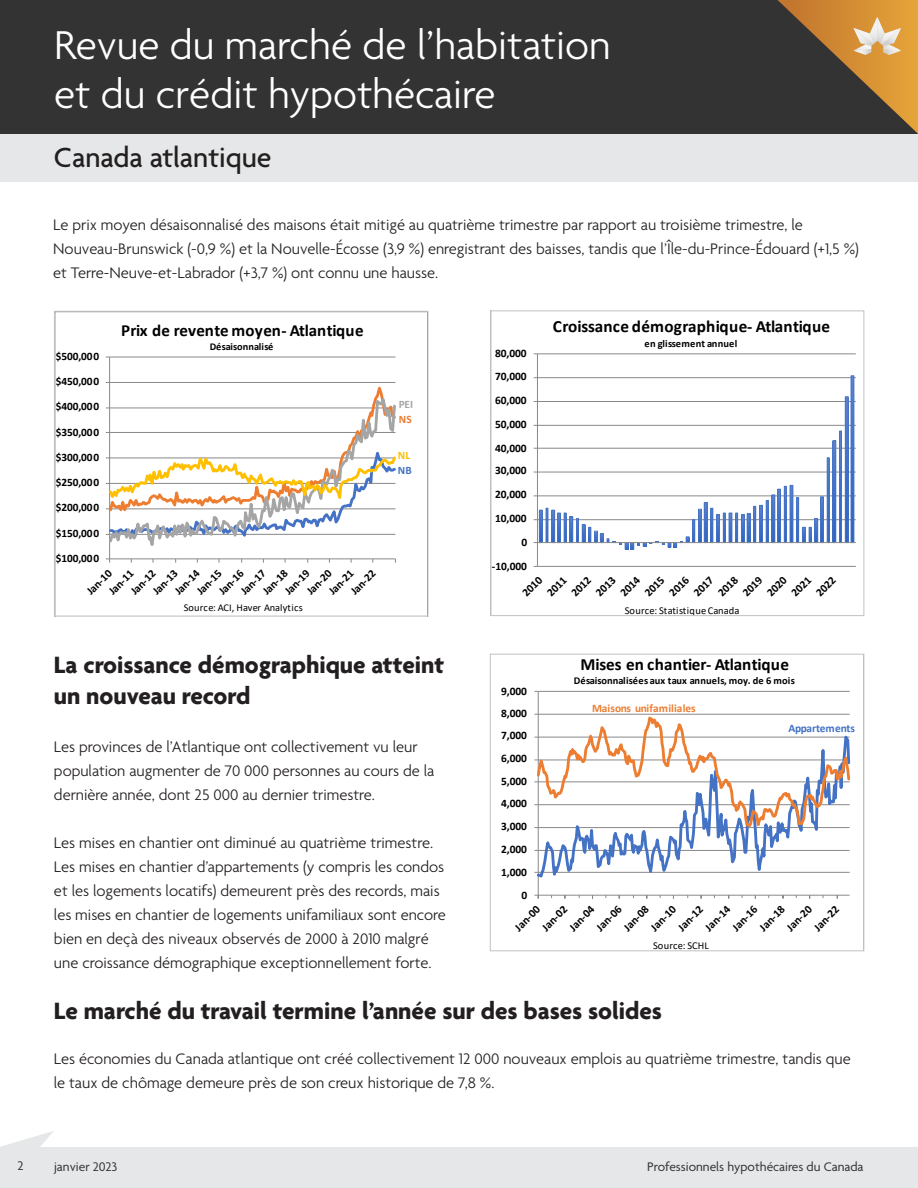
<style>
.page{position:relative;width:918px;height:1188px;background:#fff}
.page>*{position:absolute;margin:0;border:0;box-sizing:border-box;transform-origin:0 0}
.t1{font:300 43.5px "Agenda";color:#fff}
.t2{font:500 30px "Agenda";color:#231f20}
.t3{font:700 25.5px/30.6px "Agenda";color:#231f20}
.t4{font:700 17.1px "Calibri";letter-spacing:.005em;color:#000}
.t5{font:700 16.95px "Calibri";letter-spacing:-.005em;color:#000}
.t6{font:300 16.5px/24px "Agenda";color:#231f20}
.t7{font:13.5px "Agenda";color:#333}
.t8{font:13.5px "Agenda";color:#313232}
.t9{font:700 11.4px "Calibri";letter-spacing:-.005em;color:#000}
.t10{font:700 11.4px "Calibri";letter-spacing:.005em;color:#ed7d31}
.t11{font:700 11.4px "Calibri";letter-spacing:-.015em;color:#4472c4}
.t12{font:700 11.25px "Calibri";letter-spacing:-.005em;color:#000}
.t13{font:700 11.25px/14.1px "Calibri";color:#a5a5a5}
.t14{font:700 11.25px "Calibri";color:#4472c4}
.t15{font:700 11.25px "Calibri";color:#ffc000}
.t16{font:700 10.5px "Calibri";letter-spacing:.01em;color:#000}
.t17{font:10.5px "Calibri";letter-spacing:.02em;color:#000}
.t18{font:10.35px "Calibri";letter-spacing:.015em;color:#000}
.t19{font:700 10.35px "Calibri";letter-spacing:.005em;color:#000}
.s1{color:#ed7d31}
</style>
<div class="page">
<div style="left:0;top:0;width:918px;height:147px;background:#333"></div>
<div style="left:0;top:134px;width:918px;height:47px;background:#e6e7e8"></div>
<svg style="left:1px;top:1131px;width:53px;height:16px"></svg>
<div style="left:0;top:1147px;width:918px;height:41px;background:#e6e7e9"></div>
<svg style="left:778px;top:0;width:140px;height:134px"></svg>
<svg style="left:105px;top:356px;width:291px;height:207px"></svg>
<div style="left:54px;top:311px;width:374px;height:305px;border:1px solid #c2c2c2"></div>
<svg style="left:534px;top:690px;width:317px;height:209px"></svg>
<div style="left:490px;top:654px;width:374px;height:297px;border:1px solid #c2c2c2"></div>
<svg style="left:533px;top:353px;width:323px;height:214px"></svg>
<div style="left:490px;top:311px;width:374px;height:305px;border:1px solid #c2c2c2"></div>
<p class="t1" style="left:54px;top:22px;width:558px">Revue du marché de l’habitation</p>
<p class="t1" style="left:54px;top:71px;width:443px">et du crédit hypothécaire</p>
<p class="t2" style="left:54px;top:141px;width:219px">Canada atlantique</p>
<p class="t6" style="left:53px;top:213px;width:807px">Le prix moyen désaisonnalisé des maisons était mitigé au quatrième trimestre par rapport au troisième trimestre, le<br>Nouveau-Brunswick (-0,9 %) et la Nouvelle-Écosse (3,9 %) enregistrant des baisses, tandis que l’Île-du-Prince-Édouard (+1,5 %) et Terre-Neuve-et-Labrador (+3,7 %) ont connu une hausse.</p>
<p class="t12" style="left:56px;top:349px;width:45px">$500,000</p>
<p class="t12" style="left:56px;top:373px;width:45px">$450,000</p>
<p class="t12" style="left:56px;top:399px;width:45px">$400,000</p>
<p class="t12" style="left:56px;top:424px;width:45px">$350,000</p>
<p class="t12" style="left:56px;top:450px;width:45px">$300,000</p>
<p class="t12" style="left:56px;top:474px;width:45px">$250,000</p>
<p class="t12" style="left:56px;top:500px;width:45px">$200,000</p>
<p class="t12" style="left:56px;top:525px;width:45px">$150,000</p>
<p class="t12" style="left:56px;top:550px;width:45px">$100,000</p>
<p class="t5" style="left:121px;top:318px;width:244px">Prix de revente moyen- Atlantique</p>
<p class="t19" style="left:210px;top:339px;width:65px">Désaisonnalisé</p>
<p class="t12" style="left:83px;top:587px;width:32px;rotate:-45deg">Jan-10</p>
<p class="t12" style="left:303px;top:587px;width:32px;rotate:-45deg">Jan-20</p>
<p class="t12" style="left:171px;top:587px;width:32px;rotate:-45deg">Jan-14</p>
<p class="t12" style="left:215px;top:587px;width:32px;rotate:-45deg">Jan-16</p>
<p class="t12" style="left:259px;top:587px;width:32px;rotate:-45deg">Jan-18</p>
<p class="t12" style="left:281px;top:587px;width:32px;rotate:-45deg">Jan-19</p>
<p class="t12" style="left:127px;top:587px;width:32px;rotate:-45deg">Jan-12</p>
<p class="t12" style="left:347px;top:587px;width:32px;rotate:-45deg">Jan-22</p>
<p class="t12" style="left:149px;top:587px;width:32px;rotate:-45deg">Jan-13</p>
<p class="t12" style="left:237px;top:587px;width:32px;rotate:-45deg">Jan-17</p>
<p class="t12" style="left:105px;top:587px;width:32px;rotate:-45deg">Jan-11</p>
<p class="t12" style="left:325px;top:587px;width:32px;rotate:-45deg">Jan-21</p>
<p class="t12" style="left:193px;top:587px;width:32px;rotate:-45deg">Jan-15</p>
<p class="t18" style="left:184px;top:601px;width:121px">Source: ACI, Haver Analytics</p>
<p class="t13" style="left:399px;top:397px;width:16px">PEI<br><span class="s1">NS</span></p>
<p class="t15" style="left:398px;top:448px;width:14px">NL</p>
<p class="t14" style="left:398px;top:463px;width:15px">NB</p>
<p class="t3" style="left:54px;top:652px;width:392px">La croissance démographique atteint un nouveau record</p>
<p class="t6" style="left:54px;top:736px;width:382px">Les provinces de l’Atlantique ont collectivement vu leur population augmenter de 70 000 personnes au cours de la dernière année, dont 25 000 au dernier trimestre.</p>
<p class="t6" style="left:54px;top:832px;width:393px">Les mises en chantier ont diminué au quatrième trimestre.<br>Les mises en chantier d’appartements (y compris les condos et les logements locatifs) demeurent près des records, mais les mises en chantier de logements unifamiliaux sont encore bien en deçà des niveaux observés de 2000 à 2010 malgré une croissance démographique exceptionnellement forte.</p>
<p class="t9" style="left:495px;top:345px;width:33px">80,000</p>
<p class="t9" style="left:495px;top:368px;width:33px">70,000</p>
<p class="t9" style="left:495px;top:392px;width:33px">60,000</p>
<p class="t9" style="left:495px;top:416px;width:33px">50,000</p>
<p class="t9" style="left:495px;top:440px;width:33px">40,000</p>
<p class="t9" style="left:495px;top:463px;width:33px">30,000</p>
<p class="t9" style="left:495px;top:486px;width:33px">20,000</p>
<p class="t9" style="left:495px;top:510px;width:33px">10,000</p>
<p class="t9" style="left:521px;top:534px;width:7px">0</p>
<p class="t9" style="left:492px;top:558px;width:37px">-10,000</p>
<p class="t4" style="left:553px;top:315px;width:279px">Croissance démographique- Atlantique</p>
<p class="t16" style="left:644px;top:336px;width:95px">en glissement annuel</p>
<p class="t9" style="left:519px;top:589px;width:24px;rotate:-45deg">2010</p>
<p class="t9" style="left:543px;top:589px;width:24px;rotate:-45deg">2011</p>
<p class="t9" style="left:567px;top:589px;width:24px;rotate:-45deg">2012</p>
<p class="t9" style="left:592px;top:589px;width:24px;rotate:-45deg">2013</p>
<p class="t9" style="left:616px;top:589px;width:24px;rotate:-45deg">2014</p>
<p class="t9" style="left:641px;top:589px;width:24px;rotate:-45deg">2015</p>
<p class="t9" style="left:665px;top:589px;width:24px;rotate:-45deg">2016</p>
<p class="t9" style="left:690px;top:589px;width:24px;rotate:-45deg">2017</p>
<p class="t9" style="left:714px;top:589px;width:24px;rotate:-45deg">2018</p>
<p class="t9" style="left:739px;top:589px;width:24px;rotate:-45deg">2019</p>
<p class="t9" style="left:763px;top:589px;width:24px;rotate:-45deg">2020</p>
<p class="t9" style="left:788px;top:589px;width:24px;rotate:-45deg">2021</p>
<p class="t9" style="left:812px;top:589px;width:24px;rotate:-45deg">2022</p>
<p class="t9" style="left:501px;top:683px;width:27px">9,000</p>
<p class="t9" style="left:501px;top:705px;width:27px">8,000</p>
<p class="t9" style="left:501px;top:728px;width:27px">7,000</p>
<p class="t9" style="left:501px;top:750px;width:27px">6,000</p>
<p class="t9" style="left:501px;top:773px;width:27px">5,000</p>
<p class="t9" style="left:501px;top:795px;width:27px">4,000</p>
<p class="t9" style="left:501px;top:818px;width:27px">3,000</p>
<p class="t9" style="left:501px;top:841px;width:27px">2,000</p>
<p class="t9" style="left:501px;top:864px;width:27px">1,000</p>
<p class="t9" style="left:522px;top:887px;width:7px">0</p>
<p class="t17" style="left:625px;top:603px;width:116px">Source: Statistique Canada</p>
<p class="t4" style="left:580px;top:652px;width:210px">Mises en chantier- Atlantique</p>
<p class="t16" style="left:574px;top:673px;width:223px">Désaisonnalisées aux taux annuels, moy. de 6 mois</p>
<p class="t10" style="left:592px;top:700px;width:105px">Maisons unifamiliales</p>
<p class="t11" style="left:788px;top:720px;width:68px">Appartements</p>
<p class="t9" style="left:511px;top:923px;width:32px;rotate:-45deg">Jan-00</p>
<p class="t9" style="left:538px;top:923px;width:32px;rotate:-45deg">Jan-02</p>
<p class="t9" style="left:565px;top:923px;width:32px;rotate:-45deg">Jan-04</p>
<p class="t9" style="left:592px;top:923px;width:32px;rotate:-45deg">Jan-06</p>
<p class="t9" style="left:620px;top:923px;width:32px;rotate:-45deg">Jan-08</p>
<p class="t9" style="left:647px;top:923px;width:32px;rotate:-45deg">Jan-10</p>
<p class="t9" style="left:674px;top:923px;width:32px;rotate:-45deg">Jan-12</p>
<p class="t9" style="left:701px;top:923px;width:32px;rotate:-45deg">Jan-14</p>
<p class="t9" style="left:728px;top:923px;width:32px;rotate:-45deg">Jan-16</p>
<p class="t9" style="left:756px;top:923px;width:32px;rotate:-45deg">Jan-18</p>
<p class="t9" style="left:783px;top:923px;width:32px;rotate:-45deg">Jan-20</p>
<p class="t9" style="left:810px;top:923px;width:32px;rotate:-45deg">Jan-22</p>
<p class="t17" style="left:653px;top:938px;width:57px">Source: SCHL</p>
<p class="t3" style="left:54px;top:997px;width:610px">Le marché du travail termine l’année sur des bases solides</p>
<p class="t6" style="left:54px;top:1048px;width:798px">Les économies du Canada atlantique ont créé collectivement 12 000 nouveaux emplois au quatrième trimestre, tandis que le taux de chômage demeure près de son creux historique de 7,8 %.</p>
<p class="t8" style="left:17px;top:1159px;width:8px">2</p>
<p class="t7" style="left:54px;top:1159px;width:65px">janvier 2023</p>
<p class="t7" style="left:647px;top:1159px;width:218px">Professionnels hypothécaires du Canada</p>
</div>
